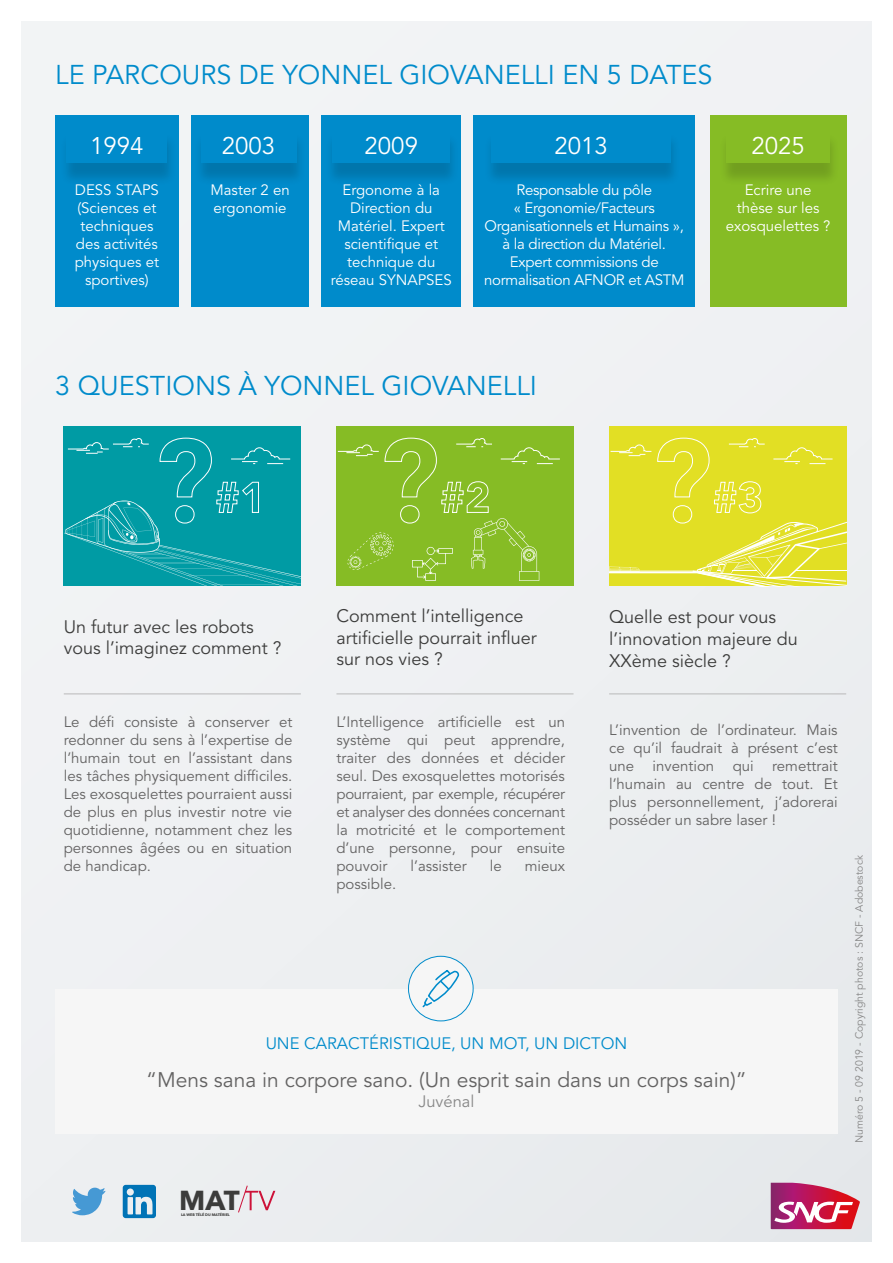
<style>
.page{position:relative;width:893px;height:1263px;background:#fff}
.page>*{position:absolute;margin:0;border:0;box-sizing:border-box;transform-origin:0 0}
.t1{font:700 27.45px "Avenir Next";color:#3c3c3b}
.t2{font:27px "Avenir LT Std";color:#008bcb}
.t3{font:24px "Avenir LT Std";color:#fff}
.t4{font:21px "Avenir LT Std";color:#646363}
.t5{font:18px/21.6px "Avenir LT Std";color:#3c3c3b}
.t6{font:16.5px "Avenir LT Std";color:#008bcb}
.t7{font:16.5px "Avenir LT Std";color:#878787}
.t8{font:15px/18px "Avenir LT Std";color:#646363;text-align:justify}
.t9{font:15px/18px "Avenir LT Std";color:#fff;text-align:center}
.t10{font:15px/18px "Avenir LT Std";letter-spacing:-.02em;color:#fff;text-align:center}
.t11{font:10.5px "Avenir LT Std";color:#878787}
.t12{font:700 3.75px "Avenir Next";color:#3c3c3b}
</style>
<div class="page">
<div style="left:21px;top:21px;width:851px;height:1221px;background:#eff0f3"></div>
<svg style="left:771px;top:1183px;width:89px;height:46px"></svg>
<div style="left:55px;top:988px;width:783px;height:145px;background:#f6f6f6"></div>
<hr style="left:64px;top:693px;width:237px;height:1px;background:#b9b9b9">
<hr style="left:609px;top:693px;width:237px;height:1px;background:#b9b9b9">
<div style="left:64px;top:427px;width:237px;height:159px;background:#009ba4"></div>
<svg style="left:64px;top:437px;width:237px;height:149px"></svg>
<hr style="left:336px;top:693px;width:237px;height:1px;background:#b9b9b9">
<div style="left:336px;top:427px;width:237px;height:159px;background:#86bc25"></div>
<svg style="left:337px;top:437px;width:223px;height:144px"></svg>
<div style="left:609px;top:427px;width:237px;height:159px;background:#e2df24"></div>
<svg style="left:609px;top:437px;width:237px;height:149px"></svg>
<div style="left:408px;top:956px;width:65px;height:65px;background:#f6f6f6;border-radius:50%"></div>
<div style="left:408px;top:956px;width:65px;height:65px;border:1px solid #008bcb;border-radius:50%"></div>
<svg style="left:422px;top:970px;width:38px;height:38px"></svg>
<svg style="left:72px;top:1188px;width:33px;height:27px"></svg>
<svg style="left:123px;top:1185px;width:33px;height:33px"></svg>
<svg style="left:238px;top:1185px;width:37px;height:28px"></svg>
<div style="left:55px;top:115px;width:124px;height:192px;background:#008bcb"></div>
<div style="left:59px;top:133px;width:117px;height:53px;background:#000;opacity:.15"></div>
<div style="left:67px;top:127px;width:100px;height:35px;background:#008bcb"></div>
<div style="left:191px;top:115px;width:118px;height:192px;background:#008bcb"></div>
<div style="left:193px;top:133px;width:113px;height:53px;background:#000;opacity:.15"></div>
<div style="left:201px;top:127px;width:95px;height:35px;background:#008bcb"></div>
<div style="left:322px;top:115px;width:139px;height:192px;background:#008bcb"></div>
<div style="left:325px;top:133px;width:135px;height:53px;background:#000;opacity:.15"></div>
<div style="left:333px;top:127px;width:117px;height:35px;background:#008bcb"></div>
<div style="left:474px;top:115px;width:221px;height:192px;background:#008bcb"></div>
<div style="left:484px;top:133px;width:197px;height:53px;background:#000;opacity:.15"></div>
<div style="left:491px;top:127px;width:180px;height:35px;background:#008bcb"></div>
<div style="left:710px;top:115px;width:136px;height:192px;background:#86bc25"></div>
<div style="left:719px;top:133px;width:121px;height:53px;background:#000;opacity:.15"></div>
<div style="left:726px;top:127px;width:104px;height:35px;background:#86bc25"></div>
<h2 class="t2" style="left:55px;top:59px;width:659px">LE PARCOURS DE YONNEL GIOVANELLI EN 5 DATES</h2>
<h3 class="t3" style="left:90px;top:131px;width:55px">1994</h3>
<p class="t9" style="left:75px;top:181px;width:86px">DESS STAPS (Sciences et techniques des activités physiques et sportives)</p>
<h3 class="t3" style="left:222px;top:131px;width:55px">2003</h3>
<p class="t9" style="left:210px;top:181px;width:81px;text-align:left">Master 2 en ergonomie</p>
<h3 class="t3" style="left:365px;top:131px;width:55px">2009</h3>
<p class="t9" style="left:331px;top:181px;width:123px">Ergonome à la<br>Direction du<br>Matériel. Expert scientifique et technique du réseau SYNAPSES</p>
<h3 class="t3" style="left:555px;top:131px;width:55px">2013</h3>
<p class="t10" style="left:484px;top:181px;width:202px">Responsable du pôle<br>« Ergonomie/Facteurs<br>Organisationnels et Humains », à la direction du Matériel.<br>Expert commissions de normalisation AFNOR et ASTM</p>
<h3 class="t3" style="left:751px;top:131px;width:55px">2025</h3>
<p class="t9" style="left:726px;top:181px;width:106px">Ecrire une thèse sur les exosquelettes ?</p>
<h2 class="t2" style="left:55px;top:370px;width:483px">3 QUESTIONS À YONNEL GIOVANELLI</h2>
<p class="t5" style="left:336px;top:605px;width:202px">Comment l’intelligence artificielle pourrait influer sur nos vies ?</p>
<p class="t5" style="left:64px;top:616px;width:219px">Un futur avec les robots vous l’imaginez comment ?</p>
<p class="t5" style="left:609px;top:607px;width:190px">Quelle est pour vous l’innovation majeure du<br>XXème siècle ?</p>
<p class="t8" style="left:64px;top:713px;width:230px">Le défi consiste à conserver et redonner du sens à l’expertise de l’humain tout en l’assistant dans les tâches physiquement difficiles.<br>Les exosquelettes pourraient aussi de plus en plus investir notre vie quotidienne, notamment chez les personnes âgées ou en situation de handicap.</p>
<p class="t8" style="left:336px;top:713px;width:230px">L’Intelligence artificielle est un système qui peut apprendre, traiter des données et décider seul. Des exosquelettes motorisés pourraient, par exemple, récupérer et analyser des données concernant la motricité et le comportement d’une personne, pour ensuite pouvoir</p>
<p class="t8" style="left:410px;top:857px;width:58px">l’assister</p>
<p class="t8" style="left:490px;top:857px;width:13px">le</p>
<p class="t8" style="left:525px;top:857px;width:42px">mieux</p>
<p class="t8" style="left:336px;top:875px;width:61px">possible.</p>
<p class="t8" style="left:609px;top:722px;width:230px">L’invention de l’ordinateur. Mais ce qu’il faudrait à présent c’est une invention qui remettrait l’humain au centre de tout. Et plus personnellement, j’adorerai posséder un sabre laser !</p>
<p class="t6" style="left:266px;top:1034px;width:363px">UNE CARACTÉRISTIQUE, UN MOT, UN DICTON</p>
<h3 class="t4" style="left:146px;top:1068px;width:602px">“Mens sana in corpore sano. (Un esprit sain dans un corps sain)”</h3>
<p class="t7" style="left:418px;top:1091px;width:57px">Juvénal</p>
<p class="t11" style="left:853px;top:1143px;width:289px;rotate:-90deg">Numéro 5 - 09 2019 - Copyright photos : SNCF - Adobestock</p>
<h1 class="t1" style="left:179px;top:1176px;width:62px">MAT</h1>
<p class="t12" style="left:181px;top:1212px;width:50px">LA WEB TÉLÉ DU MATÉRIEL</p>
</div>
